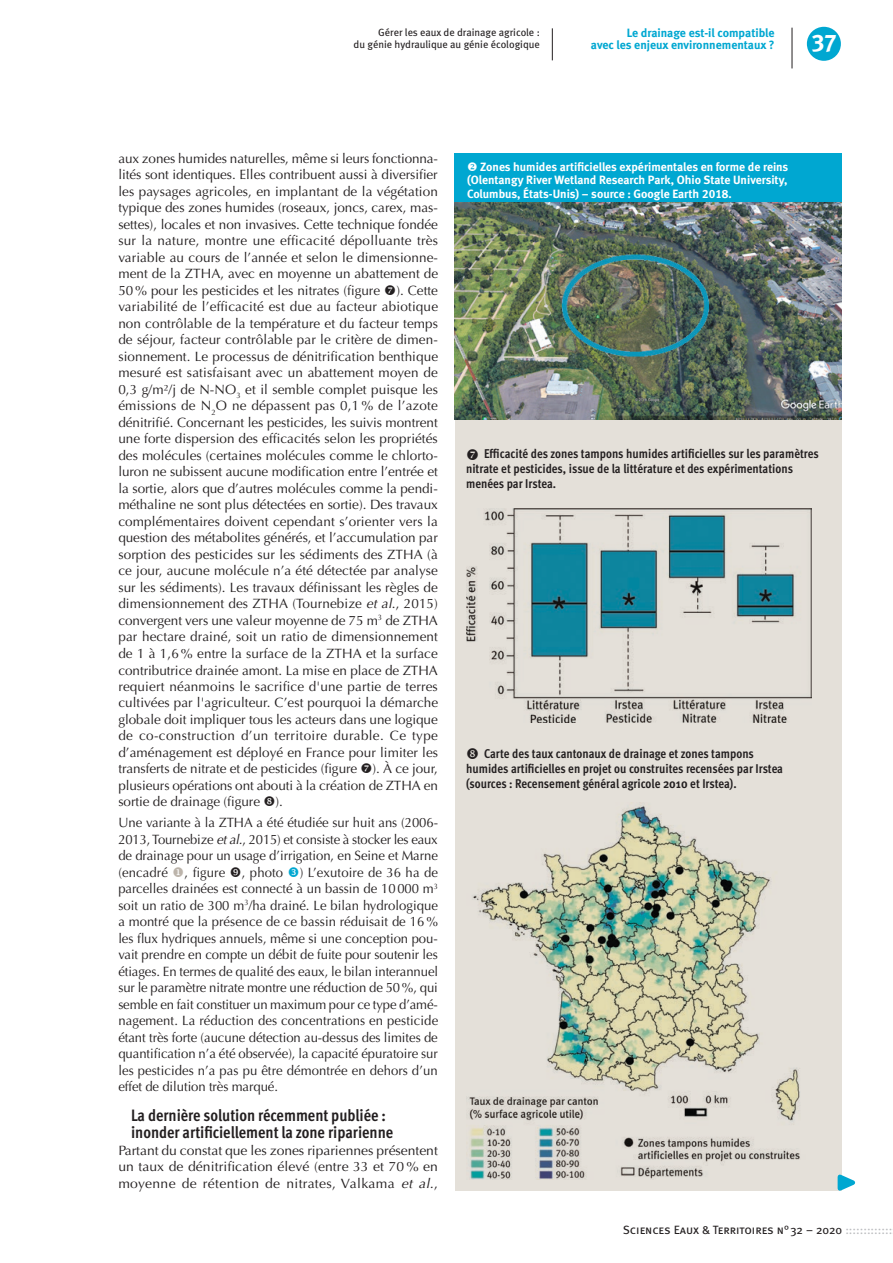
<style>
.page{position:relative;width:893px;height:1263px;background:#fff}
.page>*{position:absolute;margin:0;border:0;box-sizing:border-box;transform-origin:0 0}
.t1{font:24px "Meta Bold Caps Expert";color:#fff}
.t2{font:700 16.5px/17px "Meta Cond OT";color:#231f20}
.t3{font:13.5px/16.5px "Optima";letter-spacing:-.005em;color:#231f20;text-align:justify}
.titre_figure{font:700 12.75px/15px "Meta Cond OT";color:#231f20}
.légende{font:12px/13.5px "Meta Bold LF";color:#fff;text-align:justify}
.t4{font:700 12px/12px "Meta";color:#00a7d1;text-align:right}
.t5{font:12px "Meta Book Caps";letter-spacing:-.005em;color:#231f20}
.roulette_article{font:10.5px/12px "Meta Book LF";color:#231f20;text-align:right}
.s1{font-style:italic}
.s2{color:#bcb4ab}
.s3{color:#bcbdc0}
</style>
<div class="page">
<div style="left:455px;top:420px;width:387px;height:771px;background:#e4e0d9"></div>
<div style="left:454px;top:153px;width:388px;height:50px;background:#00a7d1"></div>
<hr style="left:552px;top:28px;width:1px;height:32px;background:#231f20">
<svg style="left:837px;top:1174px;width:19px;height:17px"></svg>
<img style="left:454px;top:203px;width:388px;height:217px">
<img style="left:466px;top:508px;width:345px;height:214px">
<img style="left:466px;top:805px;width:334px;height:374px">
<div style="left:807px;top:27px;width:34px;height:34px;background:#00a7d1;border-radius:50%"></div>
<hr style="left:792px;top:28px;width:1px;height:40px;background:#231f20">
<p class="roulette_article" style="left:354px;top:26px;width:188px">Gérer les eaux de drainage agricole :<br>du génie hydraulique au génie écologique</p>
<p class="t4" style="left:591px;top:27px;width:185px">Le drainage est-il compatible<br>avec les enjeux environnementaux ?</p>
<h1 class="t1" style="left:812px;top:28px;width:26px">37</h1>
<p class="t3" style="left:118px;top:150px;width:321px">aux zones humides naturelles, même si leurs fonctionna&shy;lités sont identiques. Elles contribuent aussi à diversifier les paysages agricoles, en implantant de la végétation typique des zones humides (roseaux, joncs, carex, mas&shy;settes), locales et non invasives. Cette technique fondée sur la nature, montre une efficacité dépolluante très variable au cours de l’année et selon le dimensionne&shy;ment de la ZTHA, avec en moyenne un abattement de 50% pour les pesticides et les nitrates (figure ). Cette variabilité de l’efficacité est due au facteur abiotique non contrôlable de la température et du facteur temps de séjour, facteur contrôlable par le critère de dimen&shy;sionnement. Le processus de dénitrification benthique mesuré est satisfaisant avec un abattement moyen de 0,3 g/m²/j de N-NO<sub>3</sub> et il semble complet puisque les émissions de N<sub>2</sub>O ne dépassent pas 0,1 % de l’azote dénitrifié. Concernant les pesticides, les suivis montrent une forte dispersion des efficacités selon les propriétés des molécules (certaines molécules comme le chlorto&shy;luron ne subissent aucune modification entre l’entrée et la sortie, alors que d’autres molécules comme la pendi&shy;méthaline ne sont plus détectées en sortie). Des travaux complémentaires doivent cependant s’orienter vers la question des métabolites générés, et l’accumulation par sorption des pesticides sur les sédiments des ZTHA (à ce jour, aucune molécule n’a été détectée par analyse sur les sédiments). Les travaux définissant les règles de dimensionnement des ZTHA (Tournebize <span class="s1">et al</span>., 2015) convergent vers une valeur moyenne de 75 m<sup>3</sup> de ZTHA par hectare drainé, soit un ratio de dimensionnement de 1 à 1,6% entre la surface de la ZTHA et la surface contributrice drainée amont. La mise en place de ZTHA requiert néanmoins le sacrifice d'une partie de terres cultivées par l'agriculteur. C’est pourquoi la démarche globale doit impliquer tous les acteurs dans une logique de co-construction d’un territoire durable. Ce type d’aménagement est déployé en France pour limiter les transferts de nitrate et de pesticides (figure ). À ce jour, plusieurs opérations ont abouti à la création de ZTHA en sortie de drainage (figure ).</p>
<p class="t3" style="left:118px;top:815px;width:321px">Une variante à la ZTHA a été étudiée sur huit ans (2006- 2013, Tournebize <span class="s1">et al.</span>, 2015) et consiste à stocker les eaux de drainage pour un usage d’irrigation, en Seine et Marne (encadré <span class="s2">◆</span>, figure , photo ) L’exutoire de 36 ha de parcelles drainées est connecté à un bassin de 10000 m<sup>3 </sup>soit un ratio de 300 m<sup>3</sup>/ha drainé. Le bilan hydrologique a montré que la présence de ce bassin réduisait de 16 % les flux hydriques annuels, même si une conception pou&shy;vait prendre en compte un débit de fuite pour soutenir les étiages. En termes de qualité des eaux, le bilan interannuel sur le paramètre nitrate montre une réduction de 50%, qui semble en fait constituer un maximum pour ce type d’amé&shy;nagement. La réduction des concentrations en pesticide étant très forte (aucune détection au-dessus des limites de quantification n’a été observée), la capacité épuratoire sur les pesticides n’a pas pu être démontrée en dehors d’un effet de dilution très marqué.</p>
<h2 class="t2" style="left:131px;top:1107px;width:264px">La dernière solution récemment publiée : inonder artificiellement la zone riparienne</h2>
<p class="t3" style="left:118px;top:1142px;width:321px">Partant du constat que les zones ripariennes présentent un taux de dénitrification élevé (entre 33 et 70 % en moyenne de rétention de nitrates, Valkama <span class="s1">et al.</span>,</p>
<p class="légende" style="left:467px;top:160px;width:323px">❖ Zones humides artificielles expérimentales en forme de reins (Olentangy River Wetland Research Park, Ohio State University, Columbus, États-Unis) – source : Google Earth 2018.</p>
<p class="titre_figure" style="left:466px;top:446px;width:354px;text-indent:18px">Efficacité des zones tampons humides artificielles sur les paramètres nitrate et pesticides, issue de la littérature et des expérimentations menées par Irstea.</p>
<p class="titre_figure" style="left:466px;top:746px;width:319px;text-indent:18px">Carte des taux cantonaux de drainage et zones tampons humides artificielles en projet ou construites recensées par Irstea (sources : Recensement général agricole 2010 et Irstea).</p>
<p class="t5" style="left:623px;top:1223px;width:271px">Sciences Eaux &amp; Territoires n°32 – 2020 <span class="s3">:::::::::::::</span></p>
</div>
